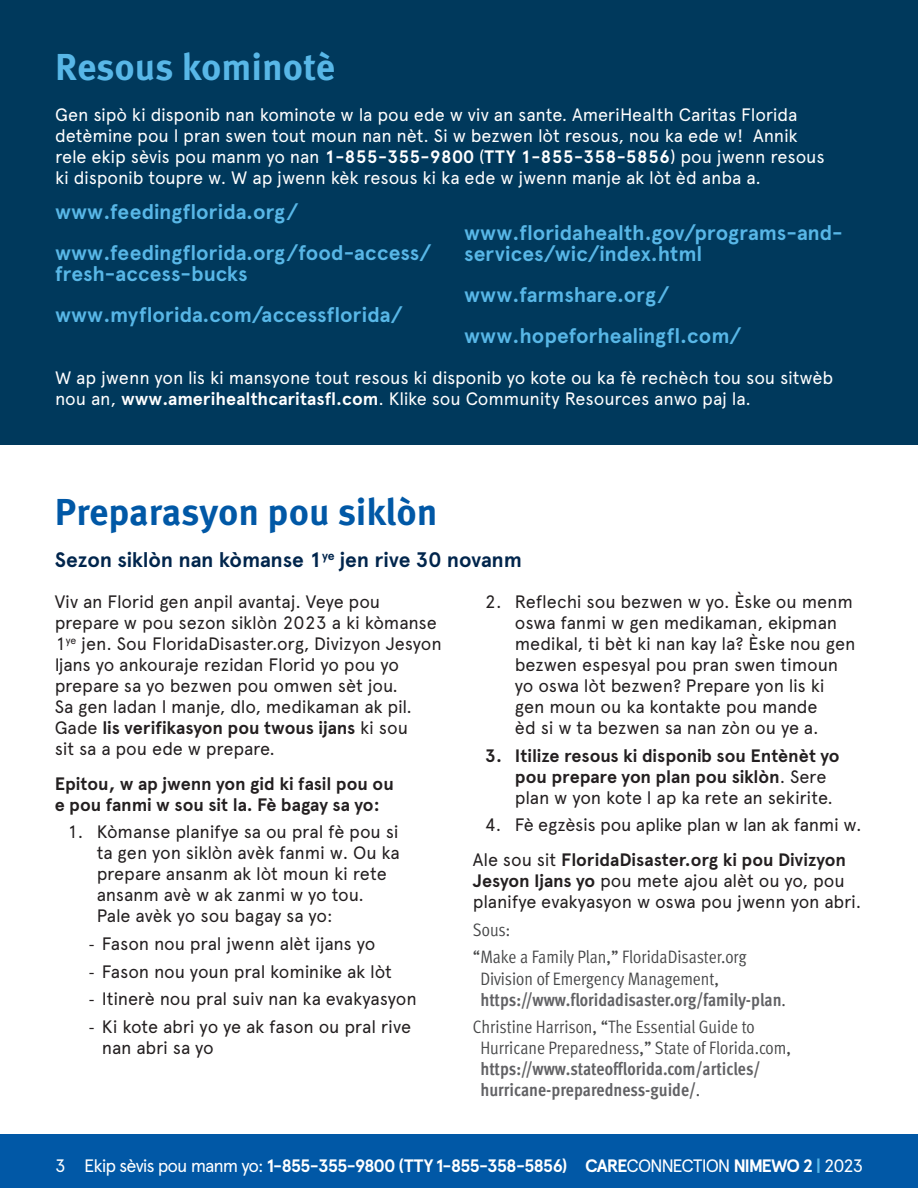
<style>
.page{position:relative;width:918px;height:1188px;background:#fff}
.page>*{position:absolute;margin:0;border:0;box-sizing:border-box;transform-origin:0 0}
.Header_with_span{font:700 37.5px "Meta Pro";color:#0158a6}
.Header_with_span-2{font:700 37.5px "Meta Pro";color:#58b7e7}
.Topic_header{font:700 21px/21px "Apercu Pro";color:#58b7e7}
.Topic_header-2{font:700 21px "Apercu Pro";letter-spacing:-.005em;color:#00254c}
.Body{font:18px/21px "Apercu Pro";letter-spacing:-.01em;color:#231f20}
.Body-2{font:18px/21px "Apercu Pro";letter-spacing:-.01em;color:#fff}
.footnote{font:18px/21px "Meta Pro Cond Norm";color:#464748}
.Body-3{font:700 18px/21px "Apercu Pro";letter-spacing:-.005em;color:#231f20}
.t1{font:700 18px "Apercu Pro";letter-spacing:-.06em;color:#fff}
.s1{font-weight:700}
.s2{font-family:"Calluna"}
.s3{font-weight:400}
.s4{font-family:"Meta Pro";font-weight:700;font-stretch:condensed;color:#626265}
.s5{color:#58b7e7}
</style>
<div class="page">
<div style="left:0;top:1134px;width:918px;height:54px;background:#0158a6"></div>
<div style="left:0;top:0;width:918px;height:445px;background:#00395c"></div>
<p class="Header_with_span-2" style="left:55px;top:37px;width:282px">Resous kominotè</p>
<p class="Body-2" style="left:55px;top:103px;width:771px">Gen sipò ki disponib nan kominote w la pou ede w viv an sante. AmeriHealth Caritas Florida detèmine pou l pran swen tout moun nan nèt. Si w bezwen lòt resous, nou ka ede w! Annik rele ekip sèvis pou manm yo nan <span class="s1">1-855-355-9800</span> (<span class="s1">TTY 1-855-358-5856</span>) pou jwenn resous ki disponib toupre w. W ap jwenn kèk resous ki ka ede w jwenn manje ak lòt èd anba a.</p>
<p class="Topic_header" style="left:55px;top:199px;width:244px">www.feedingflorida.org/</p>
<p class="Topic_header" style="left:55px;top:241px;width:377px">www.feedingflorida.org/food-access/ fresh-access-bucks</p>
<p class="Topic_header" style="left:55px;top:303px;width:349px">www.myflorida.com/accessflorida/</p>
<p class="Topic_header" style="left:464px;top:220px;width:380px">www.floridahealth.gov/programs-and&shy;services/wic/index.html</p>
<p class="Topic_header" style="left:464px;top:282px;width:206px">www.farmshare.org/</p>
<p class="Topic_header" style="left:464px;top:324px;width:278px">www.hopeforhealingfl.com/</p>
<p class="Body-2" style="left:55px;top:366px;width:780px">W ap jwenn yon lis ki mansyone tout resous ki disponib yo kote ou ka fè rechèch tou sou sitwèb nou an, <span class="s1">www.amerihealthcaritasfl.com</span>. Klike sou Community Resources anwo paj la.</p>
<p class="Header_with_span" style="left:55px;top:483px;width:384px">Preparasyon pou siklòn</p>
<p class="Topic_header-2" style="left:55px;top:544px;width:469px">Sezon siklòn nan kòmanse 1<sup>ye</sup> jen rive 30 novanm</p>
<p class="Body" style="left:55px;top:590px;width:389px">Viv an Florid gen anpil avantaj. Veye pou prepare w pou sezon siklòn 2023 a ki kòmanse 1<sup>ye</sup> jen. Sou FloridaDisaster.org, Divizyon Jesyon Ijans yo ankouraje rezidan Florid yo pou yo prepare sa yo bezwen pou omwen sèt jou.<br>Sa gen ladan l manje, dlo, medikaman ak pil.<br>Gade <span class="s1">lis verifikasyon pou twous ijans</span> ki sou<br>sit sa a pou ede w prepare.</p>
<p class="Body-3" style="left:55px;top:771px;width:341px">Epitou, w ap jwenn yon gid ki fasil pou ou e pou fanmi w sou sit la. Fè bagay sa yo:</p>
<p class="Body" style="left:97px;top:820px;width:305px;text-indent:-30px">1. Kòmanse planifye sa ou pral fè pou si ta gen yon siklòn avèk fanmi w. Ou ka prepare ansanm ak lòt moun ki rete ansanm avè w ak zanmi w yo tou.<br>Pale avèk yo sou bagay sa yo:</p>
<p class="Body" style="left:88px;top:932px;width:288px"><span class="s2">-</span> Fason nou pral jwenn alèt ijans yo</p>
<p class="Body" style="left:88px;top:959px;width:305px"><span class="s2">-</span> Fason nou youn pral kominike ak lòt</p>
<p class="Body" style="left:88px;top:987px;width:330px"><span class="s2">-</span> Itinerè nou pral suiv nan ka evakyasyon</p>
<p class="Body" style="left:102px;top:1015px;width:311px;text-indent:-13px"><span class="s2">-</span> Ki kote abri yo ye ak fason ou pral rive nan abri sa yo</p>
<p class="Body" style="left:515px;top:590px;width:342px;text-indent:-30px">2. Reflechi sou bezwen w yo. Èske ou menm oswa fanmi w gen medikaman, ekipman medikal, ti bèt ki nan kay la? Èske nou gen bezwen espesyal pou pran swen timoun yo oswa lòt bezwen? Prepare yon lis ki gen moun ou ka kontakte pou mande<br>èd si w ta bezwen sa nan zòn ou ye a.</p>
<p class="Body-3" style="left:515px;top:744px;width:326px;text-indent:-30px">3. Itilize resous ki disponib sou Entènèt yo pou prepare yon plan pou siklòn<span class="s3">. Sere plan w yon kote l ap ka rete an sekirite.</span></p>
<p class="Body" style="left:485px;top:813px;width:378px">4. Fè egzèsis pou aplike plan w lan ak fanmi w.</p>
<p class="Body" style="left:473px;top:848px;width:390px">Ale sou sit <span class="s1">FloridaDisaster.org ki pou Divizyon<br>Jesyon Ijans yo</span> pou mete ajou alèt ou yo, pou planifye evakyasyon w oswa pou jwenn yon abri.</p>
<p class="footnote" style="left:473px;top:918px;width:39px">Sous:</p>
<p class="footnote" style="left:480px;top:946px;width:307px;text-indent:-8px">“Make a Family Plan,” FloridaDisaster.org<br>Division of Emergency Management, <span class="s4">https://www.floridadisaster.org/family-plan</span>.</p>
<p class="footnote" style="left:480px;top:1015px;width:312px;text-indent:-8px">Christine Harrison, “The Essential Guide to Hurricane Preparedness,” State of Florida.com, <span class="s4">https://www.stateofflorida.com/articles/ hurricane-preparedness-guide/</span>.</p>
<p class="t1" style="left:55px;top:1152px;width:810px"><span class="s3">3 Ekip sèvis pou manm yo:</span> 1-855-355-9800 (TTY 1-855-358-5856) CARE<span class="s3">CONNECTION</span> NIMEWO 2 <span class="s5">|</span> <span class="s3">2023</span></p>
</div>
